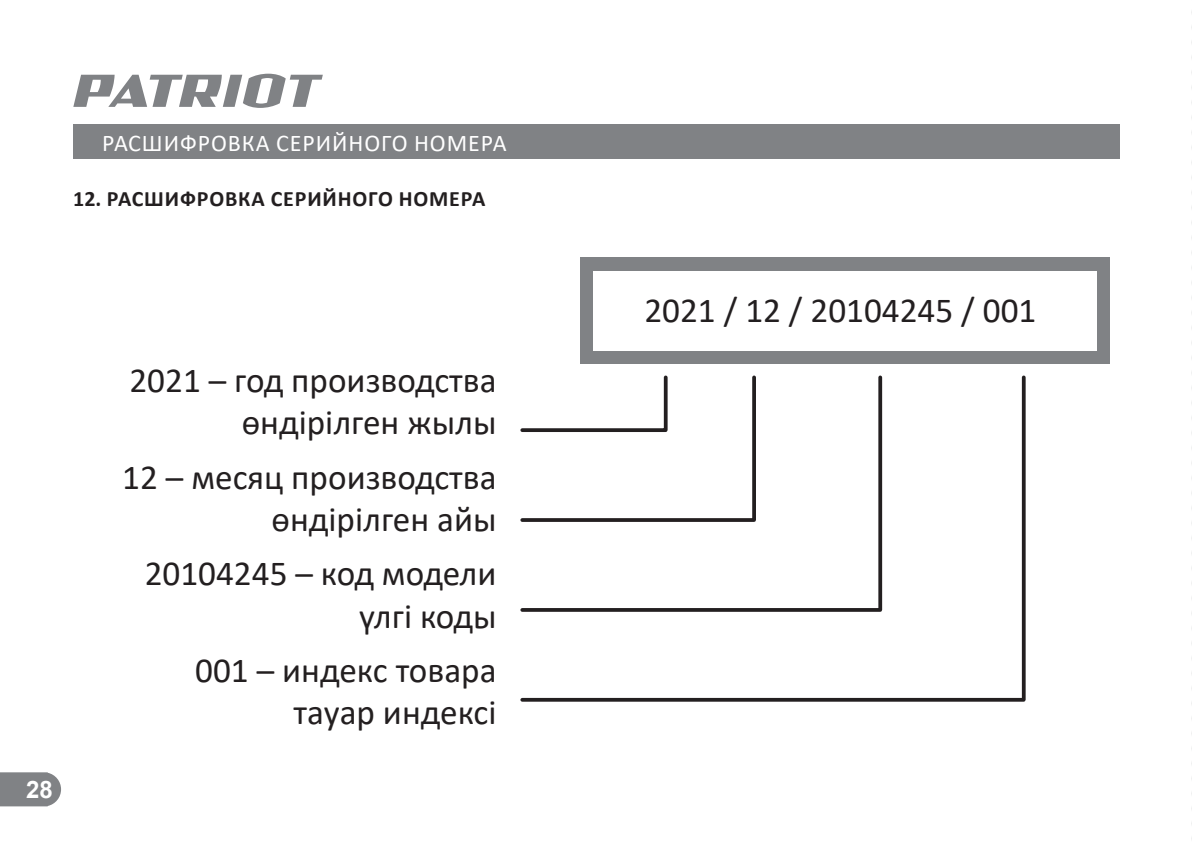
<style>
.page{position:relative;width:1192px;height:843px;background:#fff}
.page>*{position:absolute;margin:0;border:0;box-sizing:border-box;transform-origin:0 0}
.t1{font:35.2px/42.2px "Calibri";color:#231f20;text-align:right}
.t2{font:24px "Calibri";letter-spacing:.04em;color:#fff}
.t3{font:700 24px "Arial";color:#fff}
.t4{font:700 22px "Calibri";letter-spacing:.04em;color:#231f20}
</style>
<div class="page">
<svg style="left:0;top:772px;width:61px;height:34px"></svg>
<svg style="left:73px;top:74px;width:250px;height:34px"></svg>
<div style="left:580px;top:257px;width:530px;height:106px;background:#808285"></div>
<div style="left:593px;top:271px;width:503px;height:79px;background:#fff"></div>
<svg style="left:520px;top:375px;width:506px;height:327px"></svg>
<div style="left:73px;top:124px;width:1047px;height:34px;background:#808285"></div>
<svg style="left:1191px;top:11px;width:1px;height:829px"></svg>
<p class="t2" style="left:102px;top:126px;width:406px">РАСШИФРОВКА СЕРИЙНОГО НОМЕРА</p>
<p class="t4" style="left:73px;top:183px;width:414px">12. РАСШИФРОВКА СЕРИЙНОГО НОМЕРА</p>
<p class="t3" style="left:26px;top:775px;width:28px">28</p>
<p class="t1" style="left:129px;top:358px;width:369px">2021 – год производства өндірілген жылы</p>
<p class="t1" style="left:122px;top:454px;width:376px">12 – месяц производства өндірілген айы</p>
<p class="t1" style="left:145px;top:551px;width:353px">20104245 – код модели үлгі коды</p>
<p class="t1" style="left:195px;top:647px;width:303px">001 – индекс товара тауар индексі</p>
<p class="t1" style="left:644px;top:288px;width:393px">2021 / 12 / 20104245 / 001</p>
</div>
